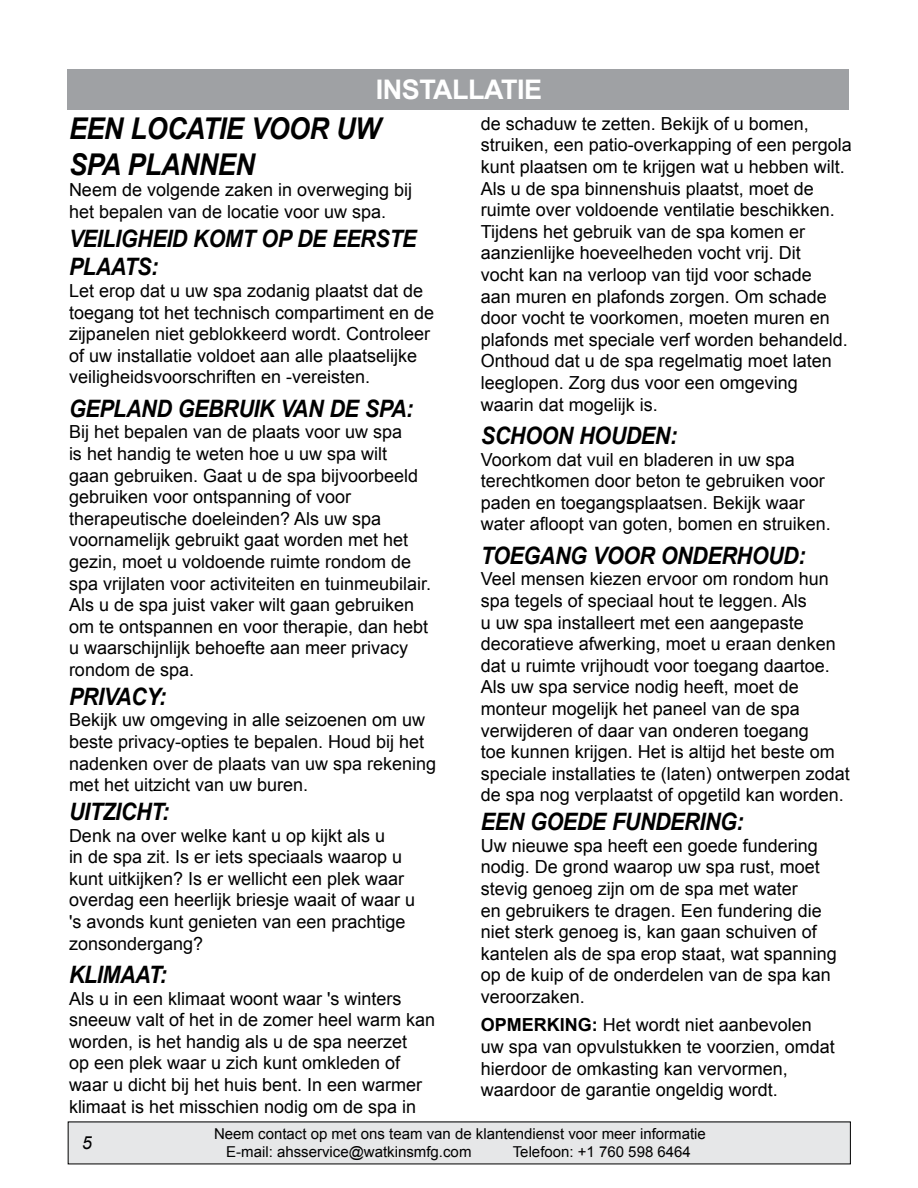
<style>
.page{position:relative;width:918px;height:1188px;background:#fff}
.page>*{position:absolute;margin:0;border:0;box-sizing:border-box;transform-origin:0 0}
.t1{font:italic 700 30px/36px "Arial";letter-spacing:-.02em;color:#000;scale:.9 1}
.t2{font:700 27px "Arial";letter-spacing:-.02em;color:#fff}
.t3{font:italic 700 24px/28.8px "Arial";letter-spacing:-.02em;color:#000;scale:.9 1}
.t4{font:18px/21.6px "Arial";color:#000}
.t5{font:italic 18px "Arial";color:#000}
.t6{font:15px/17.7px "Arial";color:#000}
.s1{font-weight:700}
</style>
<div class="page">
<div style="left:68px;top:1122px;width:782px;height:42px;background:#e6e7e8"></div>
<div style="left:68px;top:69px;width:781px;height:41px;background:#9fa1a4"></div>
<h2 class="t2" style="left:376px;top:71px;width:168px">INSTALLATIE</h2>
<h1 class="t1" style="left:69px;top:111px;width:348px">EEN LOCATIE VOOR UW<br>SPA PLANNEN</h1>
<p class="t4" style="left:69px;top:179px;width:345px">Neem de volgende zaken in overweging bij het bepalen van de locatie voor uw spa.</p>
<h3 class="t3" style="left:69px;top:224px;width:388px">VEILIGHEID KOMT OP DE EERSTE<br>PLAATS:</h3>
<p class="t4" style="left:69px;top:280px;width:367px">Let erop dat u uw spa zodanig plaatst dat de toegang tot het technisch compartiment en de zijpanelen niet geblokkeerd wordt. Controleer of uw installatie voldoet aan alle plaatselijke veiligheidsvoorschriften en -vereisten.</p>
<h3 class="t3" style="left:69px;top:395px;width:384px">GEPLAND GEBRUIK VAN DE SPA:</h3>
<p class="t4" style="left:69px;top:421px;width:364px">Bij het bepalen van de plaats voor uw spa<br>is het handig te weten hoe u uw spa wilt gaan gebruiken. Gaat u de spa bijvoorbeeld gebruiken voor ontspanning of voor therapeutische doeleinden? Als uw spa voornamelijk gebruikt gaat worden met het gezin, moet u voldoende ruimte rondom de spa vrijlaten voor activiteiten en tuinmeubilair.<br>Als u de spa juist vaker wilt gaan gebruiken om te ontspannen en voor therapie, dan hebt u waarschijnlijk behoefte aan meer privacy rondom de spa.</p>
<h3 class="t3" style="left:69px;top:683px;width:110px">PRIVACY:</h3>
<p class="t4" style="left:69px;top:709px;width:369px">Bekijk uw omgeving in alle seizoenen om uw beste privacy-opties te bepalen. Houd bij het nadenken over de plaats van uw spa rekening met het uitzicht van uw buren.</p>
<h3 class="t3" style="left:69px;top:798px;width:113px">UITZICHT:</h3>
<p class="t4" style="left:69px;top:825px;width:348px">Denk na over welke kant u op kijkt als u<br>in de spa zit. Is er iets speciaals waarop u kunt uitkijken? Is er wellicht een plek waar overdag een heerlijk briesje waait of waar u 's avonds kunt genieten van een prachtige zonsondergang?</p>
<h3 class="t3" style="left:69px;top:961px;width:111px">KLIMAAT:</h3>
<p class="t4" style="left:69px;top:988px;width:368px">Als u in een klimaat woont waar 's winters sneeuw valt of het in de zomer heel warm kan worden, is het handig als u de spa neerzet<br>op een plek waar u zich kunt omkleden of waar u dicht bij het huis bent. In een warmer klimaat is het misschien nodig om de spa in</p>
<p class="t4" style="left:481px;top:113px;width:373px">de schaduw te zetten. Bekijk of u bomen, struiken, een patio-overkapping of een pergola kunt plaatsen om te krijgen wat u hebben wilt.<br>Als u de spa binnenshuis plaatst, moet de ruimte over voldoende ventilatie beschikken.<br>Tijdens het gebruik van de spa komen er aanzienlijke hoeveelheden vocht vrij. Dit<br>vocht kan na verloop van tijd voor schade<br>aan muren en plafonds zorgen. Om schade door vocht te voorkomen, moeten muren en plafonds met speciale verf worden behandeld.<br>Onthoud dat u de spa regelmatig moet laten leeglopen. Zorg dus voor een omgeving waarin dat mogelijk is.</p>
<h3 class="t3" style="left:481px;top:422px;width:220px">SCHOON HOUDEN:</h3>
<p class="t4" style="left:481px;top:449px;width:352px">Voorkom dat vuil en bladeren in uw spa terechtkomen door beton te gebruiken voor paden en toegangsplaatsen. Bekijk waar water afloopt van goten, bomen en struiken.</p>
<h3 class="t3" style="left:481px;top:542px;width:363px">TOEGANG VOOR ONDERHOUD:</h3>
<p class="t4" style="left:481px;top:568px;width:371px">Veel mensen kiezen ervoor om rondom hun spa tegels of speciaal hout te leggen. Als<br>u uw spa installeert met een aangepaste decoratieve afwerking, moet u eraan denken dat u ruimte vrijhoudt voor toegang daartoe.<br>Als uw spa service nodig heeft, moet de monteur mogelijk het paneel van de spa verwijderen of daar van onderen toegang<br>toe kunnen krijgen. Het is altijd het beste om speciale installaties te (laten) ontwerpen zodat de spa nog verplaatst of opgetild kan worden.</p>
<h3 class="t3" style="left:481px;top:808px;width:294px">EEN GOEDE FUNDERING:</h3>
<p class="t4" style="left:481px;top:835px;width:358px">Uw nieuwe spa heeft een goede fundering nodig. De grond waarop uw spa rust, moet stevig genoeg zijn om de spa met water<br>en gebruikers te dragen. Een fundering die niet sterk genoeg is, kan gaan schuiven of kantelen als de spa erop staat, wat spanning op de kuip of de onderdelen van de spa kan veroorzaken.</p>
<p class="t4" style="left:481px;top:1014px;width:356px"><span class="s1">OPMERKING:</span> Het wordt niet aanbevolen uw spa van opvulstukken te voorzien, omdat hierdoor de omkasting kan vervormen, waardoor de garantie ongeldig wordt.</p>
<p class="t5" style="left:82px;top:1131px;width:12px">5</p>
<p class="t6" style="left:226px;top:1125px;width:481px;text-indent:-12px">Neem contact op met ons team van de klantendienst voor meer informatie<br>E-mail: ahsservice@watkinsmfg.com</p>
<p class="t6" style="left:513px;top:1143px;width:180px">Telefoon: +1 760 598 6464</p>
</div>
